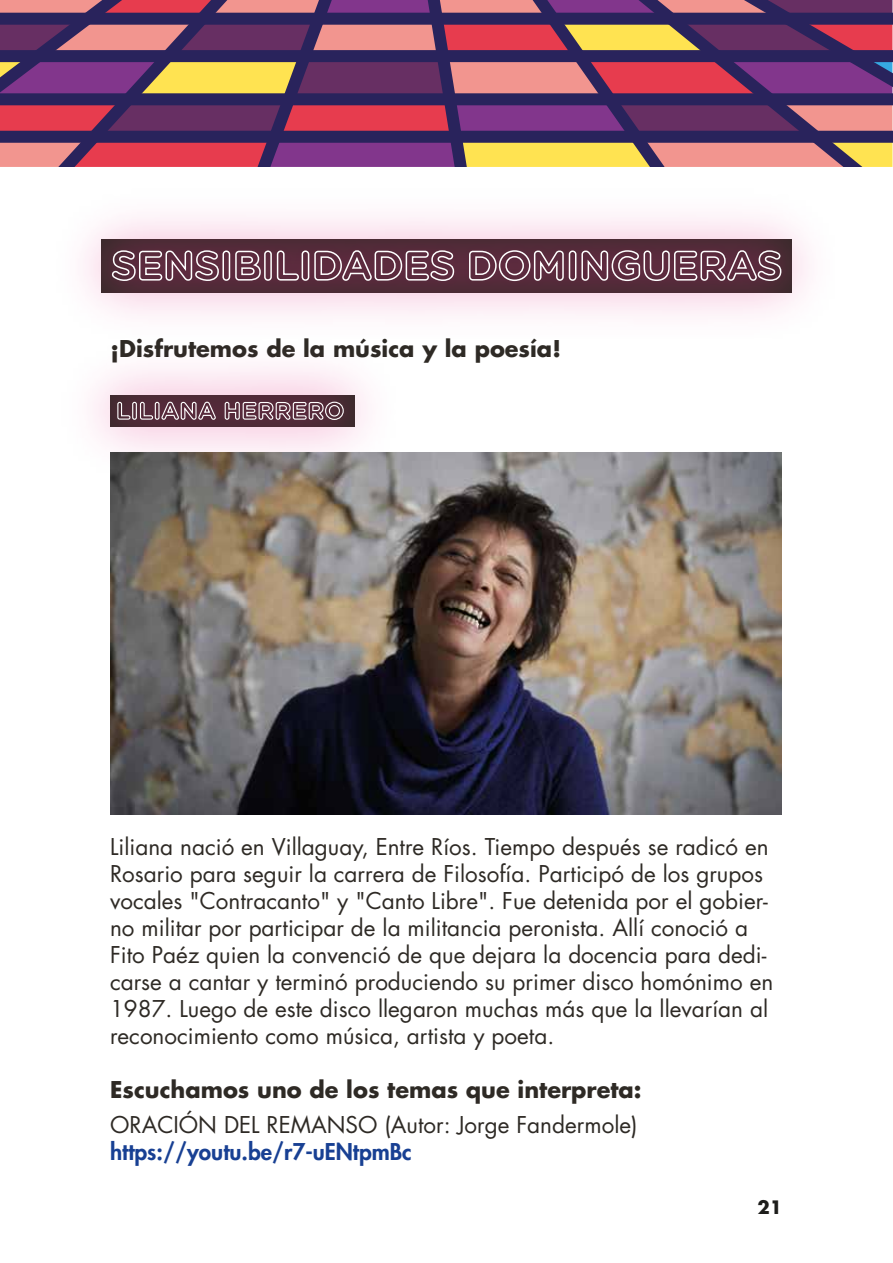
<style>
.page{position:relative;width:893px;height:1263px;background:#fff}
.page>*{position:absolute;margin:0;border:0;box-sizing:border-box;transform-origin:0 0}
.t1{font:22.5px/27px "Futura Std";color:#2e2a25}
.t2{font:700 22.5px "Futura Std";color:#2e2a25}
.t3{font:800 22.5px "Futura Std";color:#184093}
.t4{font:700 18px "Futura Std";color:#1d1d1b}
</style>
<div class="page">
<svg style="left:0;top:0;width:892px;height:167px;background:#874c67"></svg>
<img style="left:96px;top:231px;width:701px;height:76px">
<svg style="left:111px;top:250px;width:109px;height:32px;background:#825e6c"></svg>
<div style="left:222px;top:250px;width:8px;height:31px;border:2px solid #fff;border-radius:3px"></div>
<svg style="left:234px;top:250px;width:28px;height:31px"></svg>
<div style="left:264px;top:250px;width:8px;height:31px;border:2px solid #fff;border-radius:3px"></div>
<svg style="left:276px;top:250px;width:24px;height:31px"></svg>
<div style="left:302px;top:250px;width:7px;height:31px;border:2px solid #fff;border-radius:3px"></div>
<svg style="left:314px;top:250px;width:141px;height:32px;background:#815c6a"></svg>
<svg style="left:468px;top:249px;width:96px;height:33px;background:#7e5867"></svg>
<div style="left:569px;top:250px;width:7px;height:31px;border:2px solid #fff;border-radius:3px"></div>
<svg style="left:581px;top:249px;width:201px;height:33px;background:#7f5a68"></svg>
<img style="left:92px;top:323px;width:331px;height:176px">
<img style="left:101px;top:385px;width:260px;height:56px">
<svg style="left:117px;top:401px;width:14px;height:19px"></svg>
<div style="left:132px;top:402px;width:5px;height:18px;border:1px solid #fff;border-radius:2px"></div>
<svg style="left:139px;top:401px;width:15px;height:19px"></svg>
<div style="left:155px;top:402px;width:5px;height:18px;border:1px solid #fff;border-radius:2px"></div>
<svg style="left:161px;top:401px;width:55px;height:19px"></svg>
<svg style="left:224px;top:401px;width:120px;height:19px;background:#876974"></svg>
<img style="left:111px;top:453px;width:670px;height:361px">
<p class="t2" style="left:110px;top:333px;width:452px">¡Disfrutemos de la música y la poesía!</p>
<p class="t1" style="left:110px;top:834px;width:665px">Liliana nació en Villaguay, Entre Ríos. Tiempo después se radicó en Rosario para seguir la carrera de Filosofía. Participó de los grupos vocales "Contracanto" y "Canto Libre". Fue detenida por el gobier&shy;no militar por participar de la militancia peronista. Allí conoció a Fito Paéz quien la convenció de que dejara la docencia para dedi&shy;carse a cantar y terminó produciendo su primer disco homónimo en 1987. Luego de este disco llegaron muchas más que la llevarían al reconocimiento como música, artista y poeta.</p>
<p class="t2" style="left:110px;top:1075px;width:533px">Escuchamos uno de los temas que interpreta:</p>
<p class="t1" style="left:110px;top:1111px;width:529px">ORACIÓN DEL REMANSO (Autor: Jorge Fandermole)</p>
<p class="t3" style="left:110px;top:1137px;width:303px">https://youtu.be/r7-uENtpmBc</p>
<p class="t4" style="left:757px;top:1195px;width:26px">21</p>
</div>
